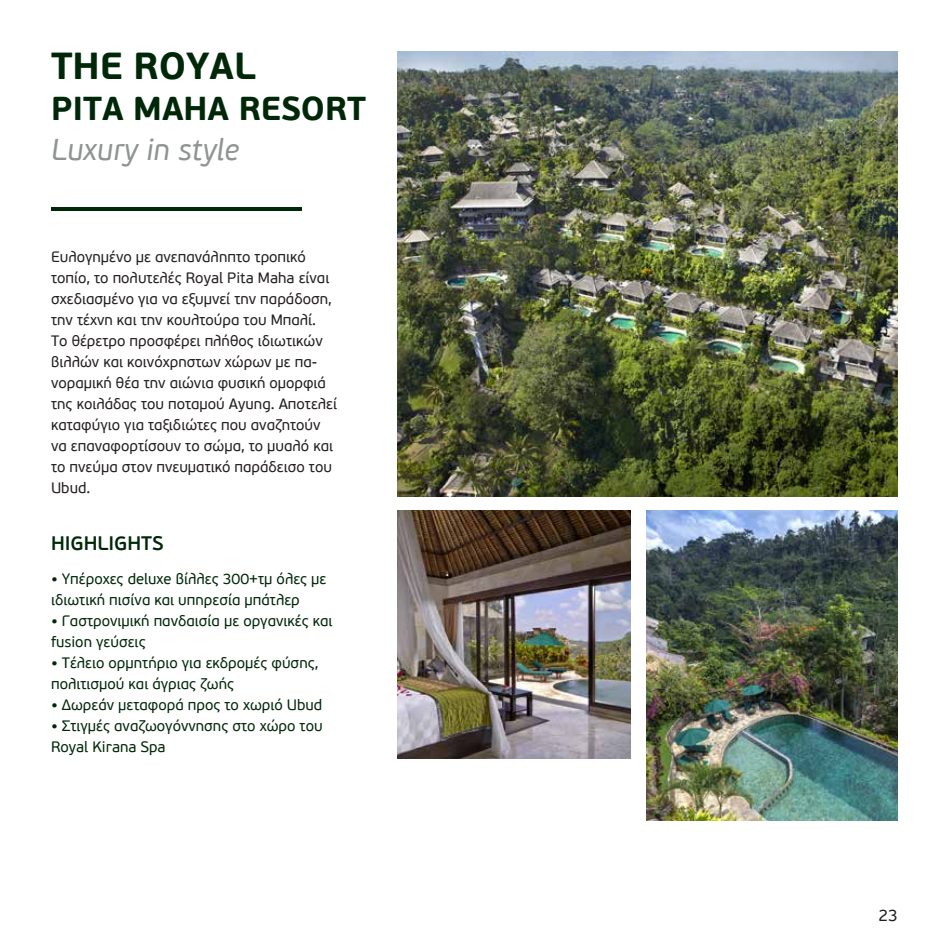
<style>
.page{position:relative;width:949px;height:949px;background:#fff}
.page>*{position:absolute;margin:0;border:0;box-sizing:border-box;transform-origin:0 0}
.t1{font:700 37.5px "PF Beau Sans Pro";color:#002808}
.t2{font:700 33px "PF Beau Sans Pro";color:#002808}
.t3{font:italic 30px "PF Beau Sans Pro";color:#909393}
.t4{font:600 19.5px "PF Beau Sans Pro";color:#002808}
.t5{font:16.5px "PF Beau Sans Pro";color:#241f1f}
.t6{font:15px/21px "PF Beau Sans Pro";color:#241f1f}
.t7{font:15px/21px "PF Beau Sans Pro";color:#002808}
.s1{font-weight:700}
</style>
<div class="page">
<img style="left:398px;top:51px;width:499px;height:445px">
<hr style="left:51px;top:207px;width:251px;height:3px;background:#002808">
<img style="left:646px;top:510px;width:251px;height:310px">
<img style="left:398px;top:510px;width:232px;height:248px">
<h1 class="t1" style="left:51px;top:43px;width:206px">THE ROYAL</h1>
<h2 class="t2" style="left:51px;top:88px;width:316px">PITA MAHA RESORT</h2>
<h3 class="t3" style="left:51px;top:133px;width:190px">Luxury in style</h3>
<p class="t6" style="left:51px;top:246px;width:287px">Ευλογημένο με ανεπανάληπτο τροπικό τοπίο, το πολυτελές Royal Pita Maha είναι σχεδιασμένο για να εξυμνεί την παράδοση, την τέχνη και την κουλτούρα του Μπαλί.<br>Το θέρετρο προσφέρει πλήθος ιδιωτικών βιλλών και κοινόχρηστων χώρων με πα&shy;νοραμική θέα την αιώνια φυσική ομορφιά της κοιλάδας του ποταμού Ayung. Αποτελεί καταφύγιο για ταξιδιώτες που αναζητούν να επαναφορτίσουν το σώμα, το μυαλό και το πνεύμα στον πνευματικό παράδεισο του Ubud.</p>
<h3 class="t4" style="left:51px;top:531px;width:114px">HIGHLIGHTS</h3>
<p class="t7" style="left:51px;top:568px;width:277px"><span class="s1">•</span> Υπέροχες deluxe βίλλες 300+τμ όλες με ιδιωτική πισίνα και υπηρεσία μπάτλερ</p>
<p class="t7" style="left:51px;top:610px;width:283px"><span class="s1">•</span> Γαστρονιμική πανδαισία με οργανικές και fusion γεύσεις</p>
<p class="t7" style="left:51px;top:652px;width:269px"><span class="s1">•</span> Τέλειο ορμητήριο για εκδρομές φύσης, πολιτισμού και άγριας ζωής</p>
<p class="t7" style="left:51px;top:694px;width:272px"><span class="s1">•</span> Δωρεάν μεταφορά προς το χωριό Ubud</p>
<p class="t7" style="left:51px;top:715px;width:273px"><span class="s1">•</span> Στιγμές αναζωογόννησης στο χώρο του<br>Royal Kirana Spa</p>
<p class="t5" style="left:878px;top:905px;width:21px">23</p>
</div>
